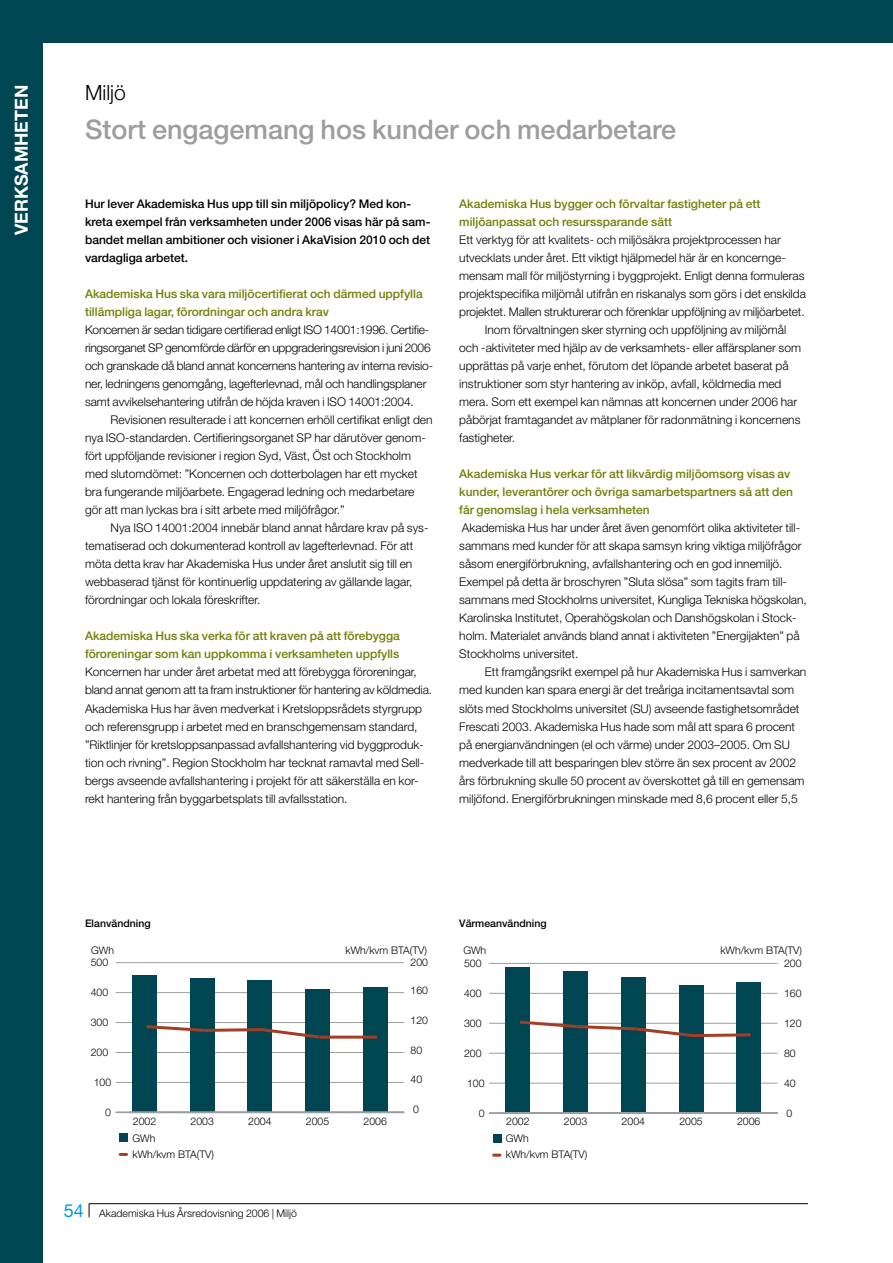
<style>
.page{position:relative;width:893px;height:1263px;background:#fff}
.page>*{position:absolute;margin:0;border:0;box-sizing:border-box;transform-origin:0 0}
.t1{font:500 27px "Helvetica Neue LT Std";color:#9c9d9f}
.t2{font:300 21px "Helvetica Neue LT Std";color:#000}
.t3{font:700 18px "Helvetica Neue LT Std";color:#fff}
.t4{font:18px "Helvetica Neue LT Std";color:#0098d8}
.t5{font:300 12px/18px "Helvetica Neue LT Std";color:#000}
.t6{font:500 12px/18px "Helvetica Neue LT Std";color:#727f06}
.t7{font:500 12px/18px "Helvetica Neue LT Std";color:#000}
.t8{font:300 10.5px/16.2px "Helvetica Neue LT Std";color:#000}
.t9{font:500 10.5px "Helvetica Neue LT Std";color:#000}
</style>
<div class="page">
<hr style="left:89px;top:1203px;width:719px;height:1px;background:#000">
<svg style="left:89px;top:1203px;width:1px;height:14px"></svg>
<div style="left:0;top:0;width:893px;height:43px;background:#004652"></div>
<div style="left:0;top:0;width:43px;height:1263px;background:#004652"></div>
<div style="left:493px;top:1134px;width:8px;height:9px;background:#004652"></div>
<svg style="left:494px;top:1154px;width:6px;height:3px"></svg>
<hr style="left:489px;top:1083px;width:288px;height:1px;background:#9c9d9f">
<hr style="left:489px;top:1053px;width:288px;height:1px;background:#9c9d9f">
<hr style="left:489px;top:1023px;width:288px;height:1px;background:#9c9d9f">
<hr style="left:489px;top:993px;width:288px;height:1px;background:#9c9d9f">
<hr style="left:489px;top:963px;width:288px;height:1px;background:#9c9d9f">
<div style="left:506px;top:967px;width:24px;height:146px;background:#004652"></div>
<div style="left:563px;top:971px;width:25px;height:142px;background:#004652"></div>
<div style="left:621px;top:978px;width:24px;height:135px;background:#004652"></div>
<div style="left:679px;top:985px;width:24px;height:128px;background:#004652"></div>
<div style="left:737px;top:983px;width:24px;height:130px;background:#004652"></div>
<hr style="left:489px;top:1112px;width:288px;height:2px;background:#9c9d9f">
<hr style="left:502px;top:1112px;width:276px;height:2px;background:#9c9d9f">
<svg style="left:519px;top:1019px;width:232px;height:20px"></svg>
<div style="left:119px;top:1133px;width:9px;height:9px;background:#004652"></div>
<svg style="left:120px;top:1153px;width:7px;height:3px"></svg>
<hr style="left:116px;top:1082px;width:288px;height:1px;background:#9c9d9f">
<hr style="left:116px;top:1052px;width:288px;height:1px;background:#9c9d9f">
<hr style="left:116px;top:1022px;width:288px;height:1px;background:#9c9d9f">
<hr style="left:116px;top:992px;width:288px;height:1px;background:#9c9d9f">
<hr style="left:116px;top:962px;width:288px;height:1px;background:#9c9d9f">
<div style="left:132px;top:975px;width:25px;height:137px;background:#004652"></div>
<div style="left:190px;top:978px;width:24px;height:134px;background:#004652"></div>
<div style="left:248px;top:980px;width:24px;height:132px;background:#004652"></div>
<div style="left:305px;top:989px;width:25px;height:123px;background:#004652"></div>
<div style="left:363px;top:987px;width:24px;height:125px;background:#004652"></div>
<hr style="left:116px;top:1111px;width:288px;height:2px;background:#9c9d9f">
<svg style="left:146px;top:1023px;width:177px;height:17px"></svg>
<hr style="left:320px;top:1035px;width:57px;height:3px;background:#a33e26">
<h3 class="t3" style="left:10px;top:235px;width:152px;rotate:-90deg">VERKSAMHETEN</h3>
<h2 class="t2" style="left:85px;top:80px;width:42px">Miljö</h2>
<h1 class="t1" style="left:85px;top:113px;width:593px">Stort engagemang hos kunder och medarbetare</h1>
<p class="t6" style="left:459px;top:195px;width:303px">Akademiska Hus bygger och förvaltar fastigheter på ett miljöanpassat och resurssparande sätt</p>
<p class="t5" style="left:459px;top:231px;width:323px">Ett verktyg för att kvalitets- och miljösäkra projektprocessen har</p>
<p class="t5" style="left:459px;top:249px;width:328px">utvecklats under året. Ett viktigt hjälpmedel här är en koncernge-</p>
<p class="t5" style="left:459px;top:267px;width:347px">mensam mall för miljöstyrning i byggprojekt. Enligt denna formuleras</p>
<p class="t5" style="left:459px;top:285px;width:348px">projektspecifika miljömål utifrån en riskanalys som görs i det enskilda</p>
<p class="t5" style="left:459px;top:303px;width:347px">projektet. Mallen strukturerar och förenklar uppföljning av miljöarbetet.</p>
<p class="t5" style="left:485px;top:321px;width:303px">Inom förvaltningen sker styrning och uppföljning av miljömål</p>
<p class="t5" style="left:459px;top:339px;width:343px">och -aktiviteter med hjälp av de verksamhets- eller affärsplaner som</p>
<p class="t5" style="left:459px;top:357px;width:331px">upprättas på varje enhet, förutom det löpande arbetet baserat på</p>
<p class="t5" style="left:459px;top:375px;width:324px">instruktioner som styr hantering av inköp, avfall, köldmedia med</p>
<p class="t5" style="left:459px;top:393px;width:340px">mera. Som ett exempel kan nämnas att koncernen under 2006 har</p>
<p class="t5" style="left:459px;top:411px;width:343px">påbörjat framtagandet av mätplaner för radonmätning i koncernens</p>
<p class="t5" style="left:459px;top:429px;width:58px">fastigheter.</p>
<p class="t6" style="left:459px;top:465px;width:335px">Akademiska Hus verkar för att likvärdig miljöomsorg visas av kunder, leverantörer och övriga samarbetspartners så att den får genomslag i hela verksamheten</p>
<p class="t5" style="left:459px;top:519px;width:349px">Akademiska Hus har under året även genomfört olika aktiviteter till&shy;sammans med kunder för att skapa samsyn kring viktiga miljöfrågor såsom energiförbrukning, avfallshantering och en god innemiljö.<br>Exempel på detta är broschyren ”Sluta slösa” som tagits fram till&shy;sammans med Stockholms universitet, Kungliga Tekniska högskolan, Karolinska Institutet, Operahögskolan och Danshögskolan i Stock&shy;holm. Materialet används bland annat i aktiviteten ”Energi-jakten” på Stockholms universitet.</p>
<p class="t5" style="left:459px;top:663px;width:349px;text-indent:26px">Ett framgångsrikt exempel på hur Akademiska Hus i samverkan med kunden kan spara energi är det treåriga incitamentsavtal som slöts med Stockholms universitet (SU) avseende fastighetsområdet Frescati 2003. Akademiska Hus hade som mål att spara 6 procent på energianvändningen (el och värme) under 2003–2005. Om SU medverkade till att besparingen blev större än sex procent av 2002 års förbrukning skulle 50 procent av överskottet gå till en gemensam miljöfond. Energiförbrukningen minskade med 8,6 procent eller 5,5</p>
<p class="t7" style="left:85px;top:195px;width:347px">Hur lever Akademiska Hus upp till sin miljöpolicy? Med kon&shy;kreta exempel från verksamheten under 2006 visas här på sam&shy;bandet mellan ambitioner och visioner i AkaVision 2010 och det vardagliga arbetet.</p>
<p class="t6" style="left:85px;top:285px;width:339px">Akademiska Hus ska vara miljöcertifierat och därmed uppfylla tillämpliga lagar, förordningar och andra krav</p>
<p class="t5" style="left:85px;top:321px;width:350px">Koncernen är sedan tidigare certifierad enligt ISO 14001:1996. Certifie&shy;ringsorganet SP genomförde därför en uppgraderingsrevision i juni 2006 och granskade då bland annat koncernens hantering av interna revisio&shy;ner, ledningens genomgång, lagefterlevnad, mål och handlingsplaner samt avvikelsehantering utifrån de höjda kraven i ISO 14001:2004.</p>
<p class="t5" style="left:85px;top:411px;width:349px;text-indent:26px">Revisionen resulterade i att koncernen erhöll certifikat enligt den nya ISO-standarden. Certifieringsorganet SP har därutöver genom&shy;fört uppföljande revisioner i region Syd, Väst, Öst och Stockholm med slutomdömet: ”Koncernen och dotterbolagen har ett mycket bra fungerande miljöarbete. Engagerad ledning och medarbetare gör att man lyckas bra i sitt arbete med miljöfrågor.”</p>
<p class="t5" style="left:85px;top:519px;width:345px;text-indent:26px">Nya ISO 14001:2004 innebär bland annat hårdare krav på sys&shy;tematiserad och dokumenterad kontroll av lagefterlevnad. För att möta detta krav har Akademiska Hus under året anslutit sig till en webbaserad tjänst för kontinuerlig uppdatering av gällande lagar, förordningar och lokala föreskrifter.</p>
<p class="t6" style="left:85px;top:627px;width:316px">Akademiska Hus ska verka för att kraven på att förebygga föroreningar som kan uppkomma i verksamheten uppfylls</p>
<p class="t5" style="left:85px;top:663px;width:348px">Koncernen har under året arbetat med att förebygga föroreningar, bland annat genom att ta fram instruktioner för hantering av köldmedia.<br>Akademiska Hus har även medverkat i Kretsloppsrådets styrgrupp och referensgrupp i arbetet med en branschgemensam standard, ”Riktlinjer för kretsloppsanpassad avfallshantering vid byggproduk&shy;tion och rivning”. Region Stockholm har tecknat ramavtal med Sell&shy;bergs avseende avfallshantering i projekt för att säkerställa en kor&shy;rekt hantering från byggarbetsplats till avfallsstation.</p>
<p class="t9" style="left:85px;top:917px;width:67px">Elanvändning</p>
<p class="t9" style="left:459px;top:917px;width:89px">Värmeanvändning</p>
<p class="t8" style="left:91px;top:942px;width:24px">GWh</p>
<p class="t8" style="left:345px;top:942px;width:83px">kWh/kvm BTA(TV)</p>
<p class="t8" style="left:91px;top:954px;width:19px">500</p>
<p class="t8" style="left:411px;top:954px;width:19px">200</p>
<p class="t8" style="left:463px;top:942px;width:24px">GWh</p>
<p class="t8" style="left:720px;top:942px;width:83px">kWh/kvm BTA(TV)</p>
<p class="t8" style="left:464px;top:955px;width:19px">500</p>
<p class="t8" style="left:784px;top:955px;width:19px">200</p>
<p class="t8" style="left:91px;top:984px;width:19px">400</p>
<p class="t8" style="left:411px;top:981px;width:19px">160</p>
<p class="t8" style="left:464px;top:985px;width:19px">400</p>
<p class="t8" style="left:784px;top:985px;width:19px">160</p>
<p class="t8" style="left:91px;top:1014px;width:19px">300</p>
<p class="t8" style="left:411px;top:1011px;width:19px">120</p>
<p class="t8" style="left:464px;top:1015px;width:19px">300</p>
<p class="t8" style="left:784px;top:1015px;width:19px">120</p>
<p class="t8" style="left:91px;top:1044px;width:19px">200</p>
<p class="t8" style="left:411px;top:1041px;width:13px">80</p>
<p class="t8" style="left:464px;top:1044px;width:19px">200</p>
<p class="t8" style="left:784px;top:1045px;width:13px">80</p>
<p class="t8" style="left:94px;top:1074px;width:19px">100</p>
<p class="t8" style="left:411px;top:1071px;width:13px">40</p>
<p class="t8" style="left:467px;top:1074px;width:19px">100</p>
<p class="t8" style="left:784px;top:1075px;width:13px">40</p>
<p class="t8" style="left:105px;top:1104px;width:7px">0</p>
<p class="t8" style="left:133px;top:1112px;width:25px">2002</p>
<p class="t8" style="left:191px;top:1112px;width:25px">2003</p>
<p class="t8" style="left:248px;top:1112px;width:25px">2004</p>
<p class="t8" style="left:306px;top:1112px;width:25px">2005</p>
<p class="t8" style="left:364px;top:1112px;width:25px">2006</p>
<p class="t8" style="left:413px;top:1101px;width:7px">0</p>
<p class="t8" style="left:479px;top:1104px;width:7px">0</p>
<p class="t8" style="left:506px;top:1113px;width:25px">2002</p>
<p class="t8" style="left:564px;top:1113px;width:25px">2003</p>
<p class="t8" style="left:622px;top:1113px;width:25px">2004</p>
<p class="t8" style="left:679px;top:1113px;width:25px">2005</p>
<p class="t8" style="left:737px;top:1113px;width:25px">2006</p>
<p class="t8" style="left:787px;top:1105px;width:7px">0</p>
<p class="t8" style="left:132px;top:1129px;width:83px">GWh<br>kWh/kvm BTA(TV)</p>
<p class="t8" style="left:506px;top:1130px;width:83px">GWh<br>kWh/kvm BTA(TV)</p>
<h3 class="t4" style="left:64px;top:1200px;width:22px">54</h3>
<p class="t8" style="left:99px;top:1205px;width:199px">Akademiska Hus Årsredovisning 2006 | Miljö</p>
</div>
